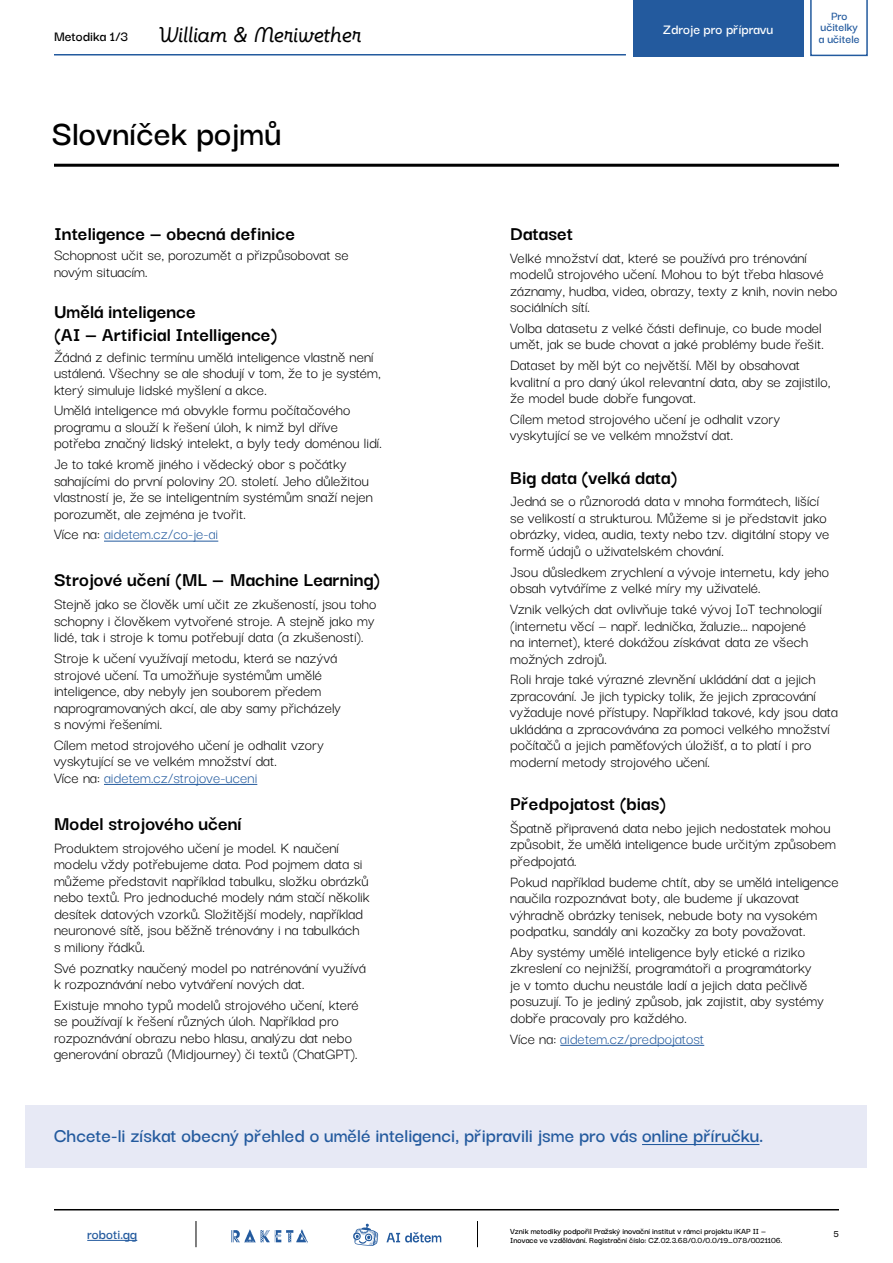
<style>
.page{position:relative;width:893px;height:1263px;background:#fff}
.page>*{position:absolute;margin:0;border:0;box-sizing:border-box;transform-origin:0 0}
.t1{font:600 37.5px "Darker Grotesque";color:#000}
.t2{font:700 21px/22.5px "Darker Grotesque";color:#000}
.t3{font:600 21px "Darker Grotesque";color:#235a9e}
.t4{font:21px "Integrascript";color:#000}
.t5{font:16.5px/16.5px "Darker Grotesque";color:#000}
.t6{font:16.5px "Darker Grotesque";color:#235a9e}
.t7{font:600 15px "Darker Grotesque";color:#fff}
.t8{font:600 15px "Darker Grotesque";color:#000}
.t9{font:600 15px "Darker Grotesque";color:#235a9e}
.t10{font:600 12.9px/11.4px "Darker Grotesque";color:#235a9e;text-align:center}
.t11{font:600 10.5px "Darker Grotesque";color:#000}
.t12{font:600 9px/9px "Darker Grotesque";color:#000}
.s1{color:#000}
.s2{color:#235a9e}
</style>
<div class="page">
<hr style="left:54px;top:1209px;width:785px;height:1px;background:#000">
<hr style="left:54px;top:54px;width:572px;height:2px;background:#235a9e">
<hr style="left:87px;top:1240px;width:50px;height:1px;background:#235a9e">
<svg style="left:196px;top:1221px;width:1px;height:26px"></svg>
<svg style="left:477px;top:1221px;width:1px;height:26px"></svg>
<div style="left:633px;top:0;width:170px;height:56px;background:#235a9e"></div>
<svg style="left:810px;top:0;width:58px;height:56px"></svg>
<img style="left:232px;top:1230px;width:76px;height:13px">
<svg style="left:386px;top:1232px;width:55px;height:10px"></svg>
<svg style="left:353px;top:1224px;width:25px;height:22px"></svg>
<hr style="left:104px;top:541px;width:114px;height:1px;background:#235a9e">
<hr style="left:104px;top:784px;width:153px;height:1px;background:#235a9e">
<hr style="left:560px;top:1045px;width:144px;height:1px;background:#235a9e">
<hr style="left:54px;top:164px;width:785px;height:3px;background:#000">
<div style="left:26px;top:1105px;width:841px;height:63px;background:#e7e9f5"></div>
<hr style="left:642px;top:1144px;width:117px;height:1px;background:#235a9e">
<p class="t8" style="left:54px;top:25px;width:76px">Metodika 1/3</p>
<p class="t4" style="left:158px;top:21px;width:205px">William &amp; Meriwether</p>
<h1 class="t1" style="left:52px;top:106px;width:231px">Slovníček pojmů</h1>
<p class="t2" style="left:54px;top:220px;width:243px">Inteligence — obecná definice</p>
<p class="t5" style="left:54px;top:246px;width:296px">Schopnost učit se, porozumět a přizpůsobovat se novým situacím.</p>
<p class="t2" style="left:54px;top:299px;width:225px">Umělá inteligence<br>(AI — Artificial Intelligence)</p>
<p class="t5" style="left:54px;top:347px;width:328px">Žádná z definic termínu umělá inteligence vlastně není ustálená. Všechny se ale shodují v tom, že to je systém, který simuluje lidské myšlení a akce.</p>
<p class="t5" style="left:54px;top:401px;width:329px">Umělá inteligence má obvykle formu počítačového programu a slouží k řešení úloh, k nimž byl dříve potřeba značný lidský intelekt, a byly tedy doménou lidí.</p>
<p class="t5" style="left:54px;top:455px;width:321px">Je to také kromě jiného i vědecký obor s počátky sahajícími do první poloviny 20. století. Jeho důležitou vlastností je, že se inteligentním systémům snaží nejen porozumět, ale zejména je tvořit.</p>
<p class="t6" style="left:54px;top:522px;width:166px"><span class="s1">Více na:</span> aidetem.cz/co-je-ai</p>
<p class="t2" style="left:54px;top:567px;width:328px">Strojové učení (ML — Machine Learning)</p>
<p class="t5" style="left:54px;top:595px;width:324px">Stejně jako se člověk umí učit ze zkušeností, jsou toho schopny i člověkem vytvořené stroje. A stejně jako my lidé, tak i stroje k tomu potřebují data (a zkušenosti).</p>
<p class="t5" style="left:54px;top:648px;width:289px">Stroje k učení využívají metodu, která se nazývá strojové učení. Ta umožňuje systémům umělé inteligence, aby nebyly jen souborem předem naprogramovaných akcí, ale aby samy přicházely s novými řešeními.</p>
<p class="t5" style="left:54px;top:735px;width:271px">Cílem metod strojového učení je odhalit vzory vyskytující se ve velkém množství dat.<br>Více na: <span class="s2">aidetem.cz/strojove-uceni</span></p>
<p class="t2" style="left:54px;top:811px;width:189px">Model strojového učení</p>
<p class="t5" style="left:54px;top:838px;width:317px">Produktem strojového učení je model. K naučení modelu vždy potřebujeme data. Pod pojmem data si můžeme představit například tabulku, složku obrázků nebo textů. Pro jednoduché modely nám stačí několik desítek datových vzorků. Složitější modely, například neuronové sítě, jsou běžně trénovány i na tabulkách s miliony řádků.</p>
<p class="t5" style="left:54px;top:958px;width:313px">Své poznatky naučený model po natrénování využívá k rozpoznávání nebo vytváření nových dat.</p>
<p class="t5" style="left:54px;top:995px;width:306px">Existuje mnoho typů modelů strojového učení, které se používají k řešení různých úloh. Například pro rozpoznávání obrazu nebo hlasu, analýzu dat nebo generování obrazů (Midjourney) či textů (ChatGPT).</p>
<p class="t7" style="left:663px;top:18px;width:112px">Zdroje pro přípravu</p>
<p class="t10" style="left:819px;top:9px;width:42px">Pro učitelky a učitele</p>
<p class="t2" style="left:510px;top:220px;width:64px">Dataset</p>
<p class="t5" style="left:510px;top:248px;width:329px">Velké množství dat, které se používá pro trénování modelů strojového učení. Mohou to být třeba hlasové záznamy, hudba, videa, obrazy, texty z knih, novin nebo sociálních sítí.</p>
<p class="t5" style="left:510px;top:318px;width:315px">Volba datasetu z velké části definuje, co bude model umět, jak se bude chovat a jaké problémy bude řešit.</p>
<p class="t5" style="left:510px;top:355px;width:322px">Dataset by měl být co největší. Měl by obsahovat kvalitní a pro daný úkol relevantní data, aby se zajistilo, že model bude dobře fungovat.</p>
<p class="t5" style="left:510px;top:409px;width:271px">Cílem metod strojového učení je odhalit vzory vyskytující se ve velkém množství dat.</p>
<p class="t2" style="left:510px;top:464px;width:169px">Big data (velká data)</p>
<p class="t5" style="left:510px;top:492px;width:321px">Jedná se o různorodá data v mnoha formátech, lišící se velikostí a strukturou. Můžeme si je představit jako obrázky, videa, audia, texty nebo tzv. digitální stopy ve formě údajů o uživatelském chování.</p>
<p class="t5" style="left:510px;top:562px;width:320px">Jsou důsledkem zrychlení a vývoje internetu, kdy jeho obsah vytváříme z velké míry my uživatelé.</p>
<p class="t5" style="left:510px;top:599px;width:313px">Vznik velkých dat ovlivňuje také vývoj IoT technologií (internetu věcí — např. lednička, žaluzie... napojené na internet), které dokážou získávat data ze všech možných zdrojů.</p>
<p class="t5" style="left:510px;top:670px;width:329px">Roli hraje také výrazné zlevnění ukládání dat a jejich zpracování. Je jich typicky tolik, že jejich zpracování vyžaduje nové přístupy. Například takové, kdy jsou data ukládána a zpracovávána za pomoci velkého množství počítačů a jejich paměťových úložišť, a to platí i pro moderní metody strojového učení.</p>
<p class="t2" style="left:510px;top:791px;width:157px">Předpojatost (bias)</p>
<p class="t5" style="left:510px;top:818px;width:327px">Špatně připravená data nebo jejich nedostatek mohou způsobit, že umělá inteligence bude určitým způsobem předpojatá.</p>
<p class="t5" style="left:510px;top:872px;width:330px">Pokud například budeme chtít, aby se umělá inteligence naučila rozpoznávat boty, ale budeme jí ukazovat výhradně obrázky tenisek, nebude boty na vysokém podpatku, sandály ani kozačky za boty považovat.</p>
<p class="t5" style="left:510px;top:942px;width:315px">Aby systémy umělé inteligence byly etické a riziko zkreslení co nejnižší, programátoři a programátorky je v tomto duchu neustále ladí a jejich data pečlivě posuzují. To je jediný způsob, jak zajistit, aby systémy dobře pracovaly pro každého.</p>
<p class="t6" style="left:510px;top:1026px;width:195px"><span class="s1">Více na:</span> aidetem.cz/predpojatost</p>
<p class="t3" style="left:54px;top:1120px;width:711px">Chcete-li získat obecný přehled o umělé inteligenci, připravili jsme pro vás online příručku.</p>
<p class="t9" style="left:87px;top:1223px;width:52px">roboti.gg</p>
<p class="t12" style="left:510px;top:1226px;width:274px">Vznik metodiky podpořil Pražský inovační institut v rámci projektu iKAP II —<br>Inovace ve vzdělávání. Registrační číslo: CZ.02.3.68/0.0/0.0/19_078/0021106.</p>
<p class="t11" style="left:833px;top:1226px;width:7px">5</p>
</div>
